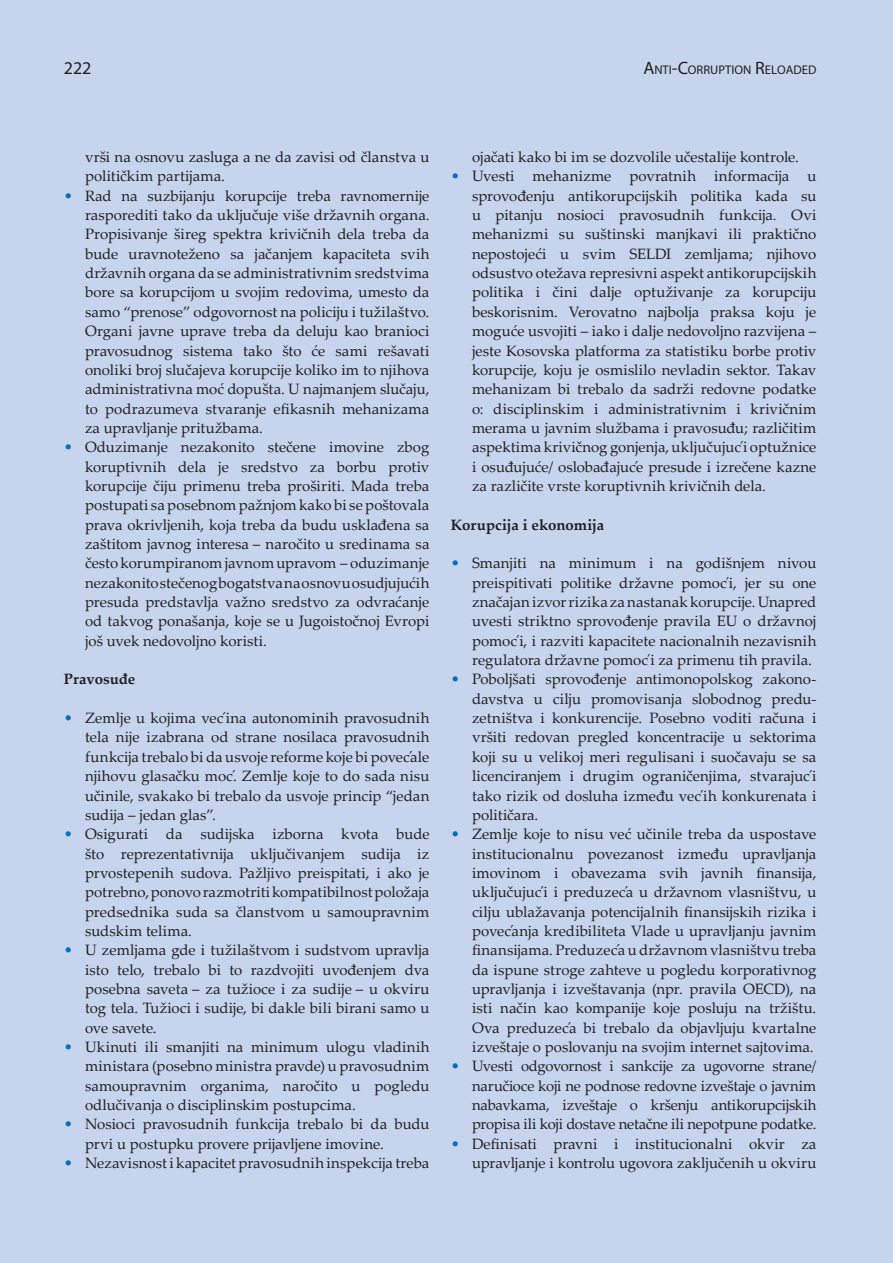
<style>
.page{position:relative;width:893px;height:1263px;background:#c6d5ed}
.page>*{position:absolute;margin:0;border:0;box-sizing:border-box;transform-origin:0 0}
.t1{font:18px "Myriad Pro";color:#231f20}
.t2{font:15px/19.4px "Palatino Linotype";color:#231f20;text-align:justify}
.t3{font:700 15px "Palatino Linotype";letter-spacing:.005em;color:#231f20}
.t4{font:12.6px "Myriad Pro";color:#231f20}
.s1{font-size:18px}
.s2{color:#0072bc}
</style>
<div class="page">
<p class="t1" style="left:64px;top:57px;width:29px">222</p>
<p class="t4" style="left:643px;top:62px;width:174px"><span class="s1">A</span>NTI<span class="s1">-C</span>ORRUPTION <span class="s1">R</span>ELOADED</p>
<p class="t2" style="left:85px;top:147px;width:346px">vrši na osnovu zasluga a ne da zavisi od članstva u političkim partijama.</p>
<p class="t2" style="left:85px;top:185px;width:346px;text-indent:-21px"><span class="s2">•</span> Rad na suzbijanju korupcije treba ravnomernije rasporediti tako da uključuje više državnih organa.<br>Propisivanje šireg spektra krivičnih dela treba da bude uravnoteženo sa jačanjem kapaciteta svih državnih organa da se administrativnim sredstvima bore sa korupcijom u svojim redovima, umesto da samo “prenose” odgovornost na policiju i tužilaštvo.<br>Organi javne uprave treba da deluju kao branioci pravosudnog sistema tako što će sami rešavati onoliki broj slučajeva korupcije koliko im to njihova administrativna moć dopušta. U najmanjem slučaju, to podrazumeva stvaranje efikasnih mehanizama za upravljanje pritužbama.</p>
<p class="t2" style="left:85px;top:437px;width:346px;text-indent:-21px"><span class="s2">•</span> Oduzimanje nezakonito stečene imovine zbog koruptivnih dela je sredstvo za borbu protiv korupcije čiju primenu treba proširiti. Mada treba postupati sa posebnom pažnjom kako bi se poštovala prava okrivljenih, koja treba da budu usklađena sa zaštitom javnog interesa – naročito u sredinama sa često korumpiranom javnom upravom – oduzimanje nezakonito stečenog bogatstva na osnovu osudjujućih presuda predstavlja važno sredstvo za odvraćanje od takvog ponašanja, koje se u Jugoistočnoj Evropi još uvek nedovoljno koristi.</p>
<p class="t3" style="left:64px;top:669px;width:73px">Pravosuđe</p>
<p class="t2" style="left:85px;top:708px;width:346px;text-indent:-21px"><span class="s2">•</span> Zemlje u kojima većina autonominih pravosudnih tela nije izabrana od strane nosilaca pravosudnih funkcija trebalo bi da usvoje reforme koje bi povećale njihovu glasačku moć. Zemlje koje to do sada nisu učinile, svakako bi trebalo da usvoje princip “jedan sudija – jedan glas”.</p>
<p class="t2" style="left:85px;top:824px;width:346px;text-indent:-21px"><span class="s2">•</span> Osigurati da sudijska izborna kvota bude što reprezentativnija uključivanjem sudija iz prvostepenih sudova. Pažljivo preispitati, i ako je potrebno, ponovo razmotriti kompatibilnost položaja predsednika suda sa članstvom u samoupravnim sudskim telima.</p>
<p class="t2" style="left:85px;top:940px;width:346px;text-indent:-21px"><span class="s2">•</span> U zemljama gde i tužilaštvom i sudstvom upravlja isto telo, trebalo bi to razdvojiti uvođenjem dva posebna saveta – za tužioce i za sudije – u okviru tog tela. Tužioci i sudije, bi dakle bili birani samo u ove savete.</p>
<p class="t2" style="left:85px;top:1037px;width:346px;text-indent:-21px"><span class="s2">•</span> Ukinuti ili smanjiti na minimum ulogu vladinih ministara (posebno ministra pravde) u pravosudnim samoupravnim organima, naročito u pogledu odlučivanja o disciplinskim postupcima.</p>
<p class="t2" style="left:85px;top:1114px;width:346px;text-indent:-21px"><span class="s2">•</span> Nosioci pravosudnih funkcija trebalo bi da budu prvi u postupku provere prijavljene imovine.</p>
<p class="t2" style="left:64px;top:1153px;width:367px"><span class="s2">•</span> Nezavisnost i kapacitet pravosudnih inspekcija treba</p>
<p class="t2" style="left:472px;top:147px;width:328px">ojačati kako bi im se dozvolile učestalije kontrole.</p>
<p class="t2" style="left:472px;top:166px;width:346px;text-indent:-21px"><span class="s2">•</span> Uvesti mehanizme povratnih informacija u sprovođenju antikorupcijskih politika kada su u pitanju nosioci pravosudnih funkcija. Ovi mehanizmi su suštinski manjkavi ili praktično nepostojeći u svim SELDI zemljama; njihovo odsustvo otežava represivni aspekt antikorupcijskih politika i čini dalje optuživanje za korupciju beskorisnim. Verovatno najbolja praksa koju je moguće usvojiti – iako i dalje nedovoljno razvijena – jeste Kosovska platforma za statistiku borbe protiv korupcije, koju je osmislilo nevladin sektor. Takav mehanizam bi trebalo da sadrži redovne podatke o: disciplinskim i administrativnim i krivičnim merama u javnim službama i pravosuđu; različitim aspektima krivičnog gonjenja, uključujući optužnice i osuđujuće/ oslobađajuće presude i izrečene kazne za različite vrste koruptivnih krivičnih dela.</p>
<p class="t3" style="left:451px;top:514px;width:155px">Korupcija i ekonomija</p>
<p class="t2" style="left:472px;top:553px;width:346px;text-indent:-21px"><span class="s2">•</span> Smanjiti na minimum i na godišnjem nivou preispitivati politike državne pomoći, jer su one značajan izvor rizika za nastanak korupcije. Unapred uvesti striktno sprovođenje pravila EU o državnoj pomoći, i razviti kapacitete nacionalnih nezavisnih regulatora državne pomoći za primenu tih pravila.</p>
<p class="t2" style="left:472px;top:669px;width:346px;text-indent:-21px"><span class="s2">•</span> Poboljšati sprovođenje antimonopolskog zakono&shy;davstva u cilju promovisanja slobodnog predu&shy;zetništva i konkurencije. Posebno voditi računa i vršiti redovan pregled koncentracije u sektorima koji su u velikoj meri regulisani i suočavaju se sa licenciranjem i drugim ograničenjima, stvarajući tako rizik od dosluha između većih konkurenata i političara.</p>
<p class="t2" style="left:472px;top:824px;width:346px;text-indent:-21px"><span class="s2">•</span> Zemlje koje to nisu već učinile treba da uspostave institucionalnu povezanost između upravljanja imovinom i obavezama svih javnih finansija, uključujući i preduzeća u državnom vlasništvu, u cilju ublažavanja potencijalnih finansijskih rizika i povećanja kredibiliteta Vlade u upravljanju javnim finansijama. Preduzeća u državnom vlasništvu treba da ispune stroge zahteve u pogledu korporativnog upravljanja i izveštavanja (npr. pravila OECD), na isti način kao kompanije koje posluju na tržištu.<br>Ova preduzeća bi trebalo da objavljuju kvartalne izveštaje o poslovanju na svojim internet sajtovima.</p>
<p class="t2" style="left:472px;top:1056px;width:346px;text-indent:-21px"><span class="s2">•</span> Uvesti odgovornost i sankcije za ugovorne strane/ naručioce koji ne podnose redovne izveštaje o javnim nabavkama, izveštaje o kršenju antikorupcijskih propisa ili koji dostave netačne ili nepotpune podatke.</p>
<p class="t2" style="left:451px;top:1133px;width:367px;text-align:right"><span class="s2">•</span> Definisati pravni i institucionalni okvir za upravljanje i kontrolu ugovora zaključenih u okviru</p>
</div>
